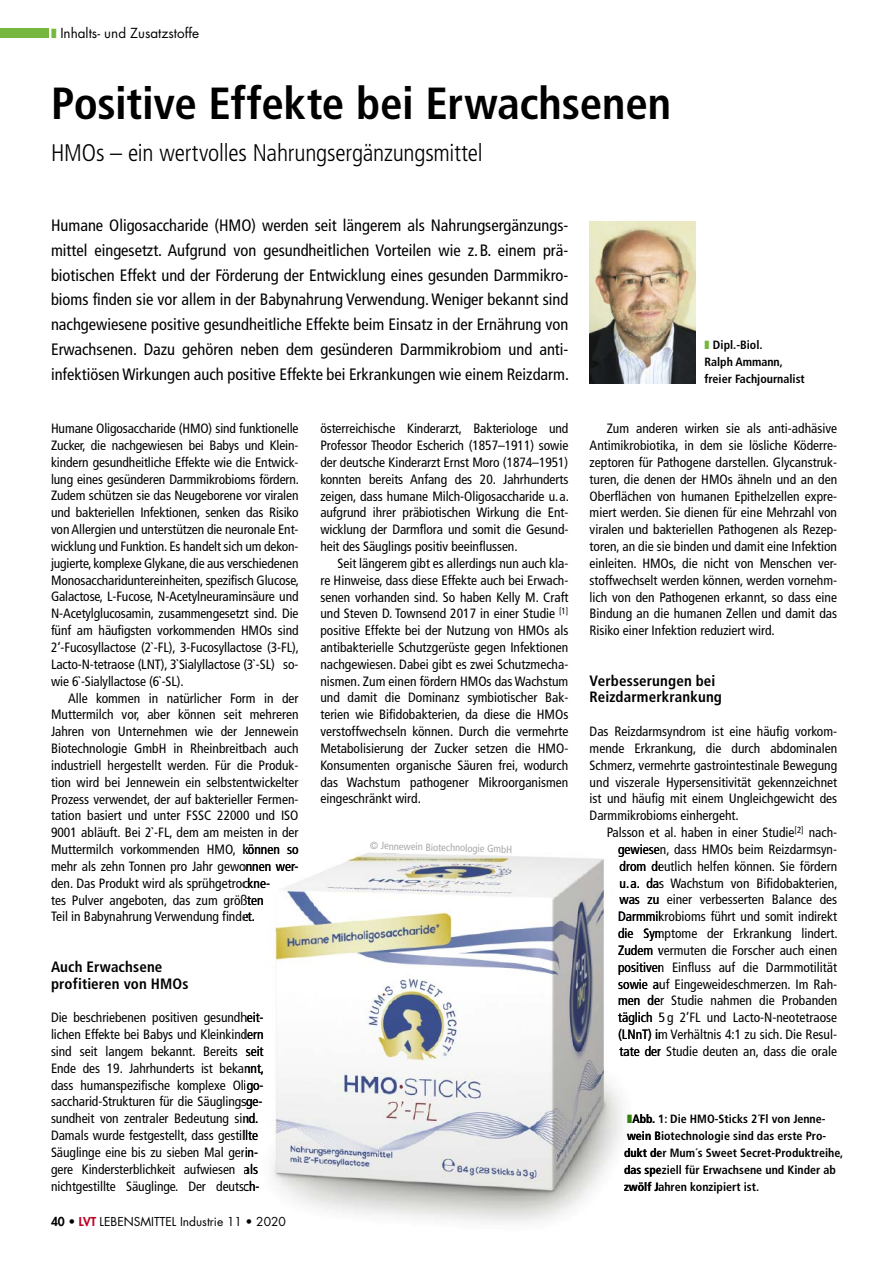
<style>
.page{position:relative;width:893px;height:1263px;background:#fff}
.page>*{position:absolute;margin:0;border:0;box-sizing:border-box;transform-origin:0 0}
.t1{font:700 condensed 45px "Frutiger LT Std";letter-spacing:-.005em;color:#000}
.t2{font:300 condensed 24px "Frutiger LT Std";letter-spacing:-.01em;color:#000}
.t3{font:condensed 16.5px/24.8px "Frutiger LT Std";color:#000;text-align:justify}
.t4{font:700 condensed 15px/16.8px "Frutiger LT Std";letter-spacing:.01em;color:#000}
.t5{font:condensed 13.5px/16.8px "Frutiger LT Std";color:#000;text-align:justify}
.t6{font:13.5px "Futura Std";color:#000}
.t7{font:700 condensed 12px/16.8px "Frutiger LT Std";color:#000}
.t8{font:12px "Futura Std";color:#000}
.t9{font:condensed 10.5px "Frutiger LT Std";color:#aaa}
.s1{color:#75b73f}
.s2{font-weight:800}
.s3{font-weight:800;color:#be0027}
</style>
<div class="page">
<img style="left:590px;top:222px;width:106px;height:161px">
<img style="left:272px;top:852px;width:350px;height:370px">
<div style="left:0;top:28px;width:48px;height:10px;background:#75b73f"></div>
<p class="t6" style="left:51px;top:24px;width:150px"><span class="s1">❚</span> Inhalts- und Zusatzstoffe</p>
<h1 class="t1" style="left:51px;top:76px;width:622px">Positive Effekte bei Erwachsenen</h1>
<h2 class="t2" style="left:51px;top:139px;width:433px">HMOs – ein wertvolles Nahrungsergänzungsmittel</h2>
<p class="t3" style="left:51px;top:213px;width:519px">Humane Oligosaccharide (HMO) werden seit längerem als Nahrungsergänzungs&shy;mittel eingesetzt. Aufgrund von gesundheitlichen Vorteilen wie z.B. einem prä&shy;biotischen Effekt und der Förderung der Entwicklung eines gesunden Darmmikro&shy;bioms finden sie vor allem in der Babynahrung Verwendung. Weniger bekannt sind nachgewiesene positive gesundheitliche Effekte beim Einsatz in der Ernährung von Erwachsenen. Dazu gehören neben dem gesünderen Darmmikrobiom und anti&shy;infektiösen Wirkungen auch positive Effekte bei Erkrankungen wie einem Reizdarm.</p>
<p class="t5" style="left:51px;top:420px;width:250px">Humane Oligosaccharide (HMO) sind funktionelle Zucker, die nachgewiesen bei Babys und Klein&shy;kindern gesundheitliche Effekte wie die Entwick&shy;lung eines gesünderen Darmmikrobioms fördern.<br>Zudem schützen sie das Neugeborene vor viralen und bakteriellen Infektionen, senken das Risiko von Allergien und unterstützen die neuronale Ent&shy;wicklung und Funktion. Es handelt sich um dekon&shy;jugierte, komplexe Glykane, die aus verschiedenen Monosacchariduntereinheiten, spezifisch Glucose, Galactose, L-Fucose, N-Acetylneuraminsäure und N-Acetylglucosamin, zusammengesetzt sind. Die fünf am häufigsten vorkommenden HMOs sind 2‘-Fucosyllactose (2`-FL), 3-Fucosyllactose (3-FL), Lacto-N-tetraose (LNT), 3`Sialyllactose (3`-SL) so&shy;wie 6`-Sialyllactose (6`-SL).</p>
<p class="t5" style="left:51px;top:689px;width:249px;text-align:left;text-indent:17px">Alle kommen in natürlicher Form in der Muttermilch vor, aber können seit mehreren Jahren von Unternehmen wie der Jennewein Biotechnologie GmbH in Rheinbreitbach auch industriell hergestellt werden. Für die Produk&shy;tion wird bei Jennewein ein selbstentwickelter Prozess verwendet, der auf bakterieller Fermen&shy;tation basiert und unter FSSC 22000 und ISO 9001 abläuft. Bei 2`-FL, dem am meisten in der Muttermilch vorkommenden HMO, können so mehr als zehn Tonnen pro Jahr gewonnen wer&shy;den. Das Produkt wird als sprühgetrockne-<br>tes Pulver angeboten, das zum größten<br>Teil in Babynahrung Verwendung findet.</p>
<p class="t4" style="left:51px;top:958px;width:139px">Auch Erwachsene profitieren von HMOs</p>
<p class="t5" style="left:51px;top:1009px;width:215px;text-align:left">Die beschriebenen positiven gesundheit&shy;lichen Effekte bei Babys und Kleinkindern sind seit langem bekannt. Bereits seit Ende des 19. Jahrhunderts ist bekannt, dass humanspezifische komplexe Oligo&shy;saccharid-Strukturen für die Säuglingsge&shy;sundheit von zentraler Bedeutung sind.<br>Damals wurde festgestellt, dass gestillte Säuglinge eine bis zu sieben Mal gerin&shy;gere Kindersterblichkeit aufwiesen als nichtgestillte Säuglinge. Der deutsch-</p>
<p class="t5" style="left:320px;top:420px;width:250px">österreichische Kinderarzt, Bakteriologe und Professor Theodor Escherich (1857–1911) sowie der deutsche Kinderarzt Ernst Moro (1874–1951) konnten bereits Anfang des 20. Jahrhunderts zeigen, dass humane Milch-Oligosaccharide u.a. aufgrund ihrer präbiotischen Wirkung die Ent&shy;wicklung der Darmflora und somit die Gesund&shy;heit des Säuglings positiv beeinflussen.</p>
<p class="t5" style="left:320px;top:555px;width:250px;text-indent:17px">Seit längerem gibt es allerdings nun auch kla&shy;re Hinweise, dass diese Effekte auch bei Erwach&shy;senen vorhanden sind. So haben Kelly M. Craft und Steven D. Townsend 2017 in einer Studie <sup>[1] </sup>positive Effekte bei der Nutzung von HMOs als antibakterielle Schutzgerüste gegen Infektionen nachgewiesen. Dabei gibt es zwei Schutzmecha&shy;nismen. Zum einen fördern HMOs das Wachstum und damit die Dominanz symbiotischer Bak&shy;terien wie Bifidobakterien, da diese die HMOs verstoffwechseln können. Durch die vermehrte Metabolisierung der Zucker setzen die HMO-Konsumenten organische Säuren frei, wodurch das Wachstum pathogener Mikroorganismen eingeschränkt wird.</p>
<p class="t9" style="left:370px;top:840px;width:144px;rotate:1deg">© Jennewein Biotechnologie GmbH</p>
<p class="t8" style="left:51px;top:1214px;width:236px"><span class="s2">40 •</span> <span class="s3">LVT</span> LEBENSMITTEL Industrie 11 • 2020</p>
<p class="t7" style="left:704px;top:336px;width:102px"><span class="s1">❚</span> Dipl.-Biol.<br>Ralph Ammann, freier Fachjournalist</p>
<p class="t5" style="left:590px;top:420px;width:249px;text-indent:17px">Zum anderen wirken sie als anti-adhäsive Antimikrobiotika, in dem sie lösliche Köderre&shy;zeptoren für Pathogene darstellen. Glycanstruk&shy;turen, die denen der HMOs ähneln und an den Oberflächen von humanen Epithelzellen expre&shy;miert werden. Sie dienen für eine Mehrzahl von viralen und bakteriellen Pathogenen als Rezep&shy;toren, an die sie binden und damit eine Infektion einleiten. HMOs, die nicht von Menschen ver&shy;stoffwechselt werden können, werden vornehm&shy;lich von den Pathogenen erkannt, so dass eine Bindung an die humanen Zellen und damit das Risiko einer Infektion reduziert wird.</p>
<p class="t4" style="left:590px;top:672px;width:134px">Verbesserungen bei<br>Reizdarmerkrankung</p>
<p class="t5" style="left:590px;top:723px;width:249px">Das Reizdarmsyndrom ist eine häufig vorkom&shy;mende Erkrankung, die durch abdominalen Schmerz, vermehrte gastrointestinale Bewegung und viszerale Hypersensitivität gekennzeichnet ist und häufig mit einem Ungleichgewicht des Darmmikrobioms einhergeht.</p>
<p class="t5" style="left:618px;top:824px;width:221px;text-indent:-11px">Palsson et al. haben in einer Studie<sup>[2]</sup> nach&shy;gewiesen, dass HMOs beim Reizdarmsyn&shy;drom deutlich helfen können. Sie fördern u.a. das Wachstum von Bifidobakterien, was zu einer verbesserten Balance des Darmmikrobioms führt und somit indirekt die Symptome der Erkrankung lindert.<br>Zudem vermuten die Forscher auch einen positiven Einfluss auf die Darmmotilität sowie auf Eingeweideschmerzen. Im Rah&shy;men der Studie nahmen die Probanden täglich 5 g 2’FL und Lacto-N-neotetraose (LNnT) im Verhältnis 4:1 zu sich. Die Resul&shy;tate der Studie deuten an, dass die orale</p>
<p class="t7" style="left:624px;top:1111px;width:221px"><span class="s1">❚</span>Abb. 1: Die HMO-Sticks 2´Fl von Jenne&shy;wein Biotechnologie sind das erste Pro&shy;dukt der Mum´s Sweet Secret-Produktreihe, das speziell für Erwachsene und Kinder ab zwölf Jahren konzipiert ist.</p>
</div>
